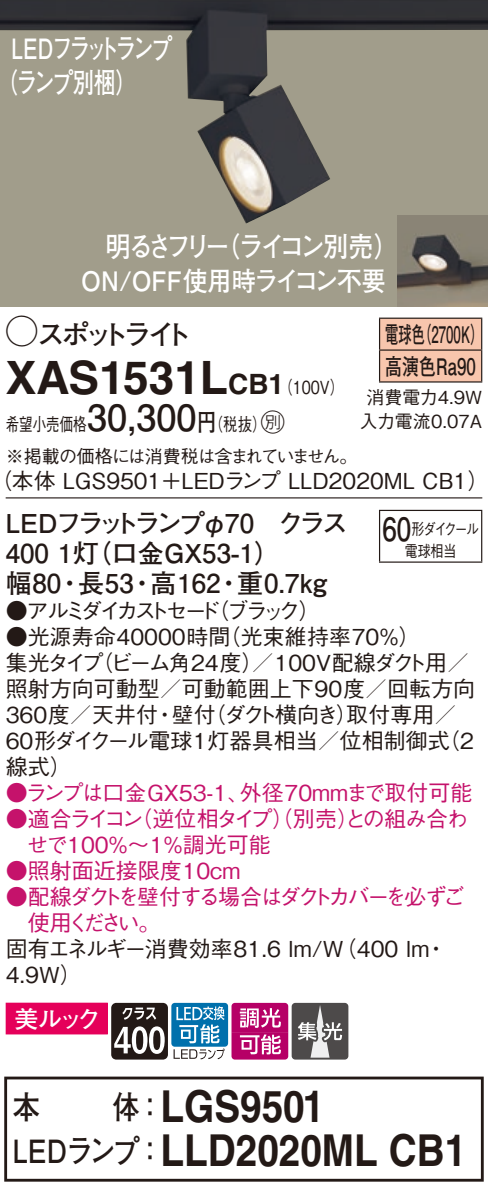
<style>
.page{position:relative;width:488px;height:1193px;background:#fff}
.page>*{position:absolute;margin:0;border:0;box-sizing:border-box;transform-origin:0 0}
.t1{font:700 46px "Helvetica LT Std";color:#231916}
.t2{font:700 44px "Helvetica LT Std";color:#231916;scale:.88 1}
.t3{font:700 36px "Futo Go B101 Pro";color:#231916}
.t4{font:700 32px "Futo Go B101 Pro";letter-spacing:-.02em;color:#231916;scale:.85 1}
.t5{font:700 32px "Futo Go B101 Pro";letter-spacing:-.02em;color:#231916;scale:.81 1}
.t6{font:700 28px/34px "Futo Go B101 Pro";letter-spacing:-.12em;color:#fff;scale:.75 1}
.t7{font:700 28px "Futo Go B101 Pro";letter-spacing:-.15em;color:#fff;scale:.89 1}
.t8{font:700 28px "Futo Go B101 Pro";letter-spacing:-.195em;color:#231916}
.t9{font:700 28px "Helvetica LT Std";color:#231916}
.t10{font:700 26.8px "Futo Go B101 Pro";letter-spacing:-.005em;color:#fff;scale:.91 1}
.t11{font:700 26px "Futo Go B101 Pro";color:#231916}
.t12{font:700 26px "Futo Go B101 Pro";letter-spacing:-.145em;color:#231916}
.t13{font:24px "Futo Go B101 Pro Bold 90 pv RKSJ H";color:#fff}
.t14{font:24px "Ford Classification 1";color:#231916}
.t15{font:700 22.8px/32px "Futo Go B101 Pro";color:#231916;scale:.58 1}
.t16{font:500 22px/26px "Gothic BBB Pro";color:#231916}
.t17{font:500 22px/26px "Gothic BBB Pro";letter-spacing:-.045em;color:#c5126b}
.t18{font:500 22px/26px "Gothic BBB Pro";letter-spacing:-.145em;color:#c5126b}
.t19{font:500 22px "Gothic BBB Pro";color:#c5126b}
.t20{font:500 22px/26px "Gothic BBB Pro";letter-spacing:-.14em;color:#231916}
.t21{font:500 22px/26px "Gothic BBB Pro";letter-spacing:-.02em;color:#c5126b}
.t22{font:500 22px "Gothic BBB Pro";letter-spacing:-.04em;color:#231916}
.t23{font:500 18px/31.6px "Gothic BBB Pro";letter-spacing:-.04em;color:#231916;scale:.75 1}
.t24{font:500 18px/24px "Gothic BBB Pro";color:#231916;text-align:center}
.t25{font:500 18px "Gothic BBB Pro";color:#231916;scale:.8 1}
.t26{font:500 16px "Gothic BBB Pro";letter-spacing:-.11em;color:#231916;scale:.81 1}
.s1{font-family:"Ford Classification 1";font-weight:400;font-size:32px}
.s2{font-size:46px}
.s3{font-family:"Helvetica LT Std";font-weight:700;font-size:28px}
.s4{font-family:"Gothic BBB Pro";font-weight:500;font-size:18px}
.s5{font-family:"Futo Go B101 Pro";font-weight:700;font-size:24px}
</style>
<div class="page">
<div style="left:0;top:0;width:488px;height:306px;background:#a19d8b"></div>
<img style="left:0;top:0;width:488px;height:224px">
<img style="left:397px;top:215px;width:91px;height:91px">
<div style="left:380px;top:319px;width:101px;height:62px;background:#f8c6ad"></div>
<hr style="left:379px;top:317px;width:103px;height:2px;background:#231916">
<hr style="left:379px;top:319px;width:1px;height:30px;background:#231916">
<hr style="left:481px;top:319px;width:1px;height:30px;background:#231916">
<hr style="left:379px;top:349px;width:103px;height:2px;background:#231916">
<hr style="left:379px;top:351px;width:1px;height:30px;background:#231916">
<hr style="left:481px;top:351px;width:1px;height:30px;background:#231916">
<hr style="left:379px;top:381px;width:103px;height:2px;background:#231916">
<hr style="left:6px;top:497px;width:476px;height:1px;background:#231916">
<hr style="left:379px;top:511px;width:1px;height:50px;background:#231916">
<hr style="left:379px;top:510px;width:103px;height:1px;background:#231916">
<hr style="left:481px;top:511px;width:1px;height:50px;background:#231916">
<hr style="left:379px;top:561px;width:103px;height:2px;background:#231916">
<div style="left:171px;top:1002px;width:57px;height:44px;background:#0070ac;border-radius:3px"></div>
<svg style="left:6px;top:1002px;width:218px;height:57px"></svg>
<svg style="left:231px;top:1002px;width:114px;height:57px"></svg>
<div style="left:291px;top:1002px;width:57px;height:57px;border:2px solid #4d4a4a;border-radius:3px"></div>
<div style="left:4px;top:1076px;width:479px;height:105px;border:3px solid #231916"></div>
<p class="t6" style="left:-4px;top:27px;width:236px;text-indent:15px">LEDフラットランプ（ランプ別梱(</p>
<p class="t7" style="left:215px;top:224px;width:208px">（ライコン別売(</p>
<p class="t7" style="left:106px;top:224px;width:141px">明るさフリー</p>
<p class="t10" style="left:81px;top:260px;width:336px">ON/OFF使用時ライコン不要</p>
<p class="t8" style="left:6px;top:312px;width:188px"><span class="s1">A</span>スポットライト</p>
<p class="t15" style="left:418px;top:315px;width:115px">（2700 (K</p>
<p class="t15" style="left:385px;top:315px;width:158px">電球色<br>高演色Ra90</p>
<p class="t24" style="left:359px;top:383px;width:124px">消費電力4.9W入力電流0.07A</p>
<h1 class="t1" style="left:6px;top:349px;width:196px">XAS1531</h1>
<p class="t9" style="left:200px;top:367px;width:70px"><span class="s2">L</span>CB</p>
<p class="t25" style="left:268px;top:372px;width:96px">（<span class="s3">1</span> 100 (V</p>
<h3 class="t3" style="left:87px;top:389px;width:111px">30,300</h3>
<p class="t14" style="left:252px;top:410px;width:34px">C<span class="s4">）</span></p>
<p class="t25" style="left:197px;top:410px;width:70px">（<span class="s5">円</span>税抜</p>
<p class="t23" style="left:6px;top:406px;width:470px">希望小売価格<br>※掲載の価格には消費税は含まれていません。</p>
<p class="t16" style="left:-10px;top:465px;width:500px">（本体 LGS9501＋LEDランプ LLD2020ML CB1(</p>
<p class="t12" style="left:6px;top:502px;width:343px">LEDフラットランプφ70　クラス</p>
<p class="t11" style="left:6px;top:532px;width:276px">400 （灯1 口金GX53-1(</p>
<p class="t11" style="left:237px;top:562px;width:91px">重0.7kg</p>
<p class="t11" style="left:6px;top:562px;width:57px">幅80</p>
<p class="t11" style="left:150px;top:562px;width:72px">高162</p>
<p class="t11" style="left:78px;top:562px;width:57px">長53</p>
<p class="t11" style="left:57px;top:562px;width:27px">・</p>
<p class="t11" style="left:129px;top:562px;width:27px">・</p>
<p class="t11" style="left:216px;top:562px;width:27px">・</p>
<h3 class="t5" style="left:382px;top:504px;width:37px">60</h3>
<p class="t26" style="left:404px;top:538px;width:65px">電球相当</p>
<p class="t26" style="left:411px;top:516px;width:85px">形ダイクール</p>
<p class="t16" style="left:207px;top:595px;width:114px">（ブラック(</p>
<p class="t20" style="left:219px;top:595px;width:203px;text-indent:-213px">●アルミダイカストセード<br>（光束維持率70％(</p>
<p class="t16" style="left:6px;top:621px;width:226px">●光源寿命40000時間</p>
<p class="t22" style="left:92px;top:645px;width:173px">（ビーム角24度）</p>
<p class="t16" style="left:6px;top:647px;width:99px">集光タイプ</p>
<p class="t16" style="left:6px;top:673px;width:471px">照射方向可動型／可動範囲上下90度／回転方向</p>
<p class="t16" style="left:204px;top:699px;width:254px">（ダクト横向き取付専用／</p>
<p class="t16" style="left:252px;top:647px;width:218px">／100V配線ダクト用／</p>
<p class="t16" style="left:336px;top:699px;width:23px">）</p>
<p class="t16" style="left:6px;top:699px;width:154px">360度／天井付</p>
<p class="t16" style="left:172px;top:699px;width:45px">壁付</p>
<p class="t16" style="left:154px;top:699px;width:23px">・</p>
<p class="t16" style="left:438px;top:725px;width:37px">)2</p>
<p class="t16" style="left:6px;top:725px;width:445px">60形ダイクール電球1灯器具相当／位相制御式線式(</p>
<p class="t19" style="left:240px;top:775px;width:234px">外径70mmまで取付可能</p>
<p class="t17" style="left:130px;top:777px;width:339px;text-indent:-125px">●ランプは口金GX53-1、<br>（逆位相タイプ）（別売との組み合わ</p>
<p class="t17" style="left:337px;top:803px;width:23px">）</p>
<p class="t21" style="left:27px;top:803px;width:246px;text-indent:-21px">●適合ライコン<br>せで100％〜1％調光可能</p>
<p class="t19" style="left:6px;top:853px;width:236px">●照射面近接限度10cm</p>
<p class="t18" style="left:28px;top:881px;width:439px;text-indent:-22px">●配線ダクトを壁付する場合はダクトカバーを必ずご使用ください。</p>
<p class="t16" style="left:425px;top:933px;width:23px">・</p>
<p class="t16" style="left:6px;top:933px;width:425px">固有エネルギー消費効率81.6 lm （W/ 400 lm<br>4.9W(</p>
<p class="t13" style="left:14px;top:999px;width:88px">美ルック</p>
<h3 class="t4" style="left:13px;top:1081px;width:34px">本</h3>
<h3 class="t4" style="left:113px;top:1081px;width:62px">体：</h3>
<h2 class="t2" style="left:160px;top:1079px;width:187px">LGS9501</h2>
<h3 class="t4" style="left:13px;top:1125px;width:179px">LEDランプ：</h3>
<h2 class="t2" style="left:160px;top:1123px;width:349px">LLD2020ML CB1</h2>
</div>
